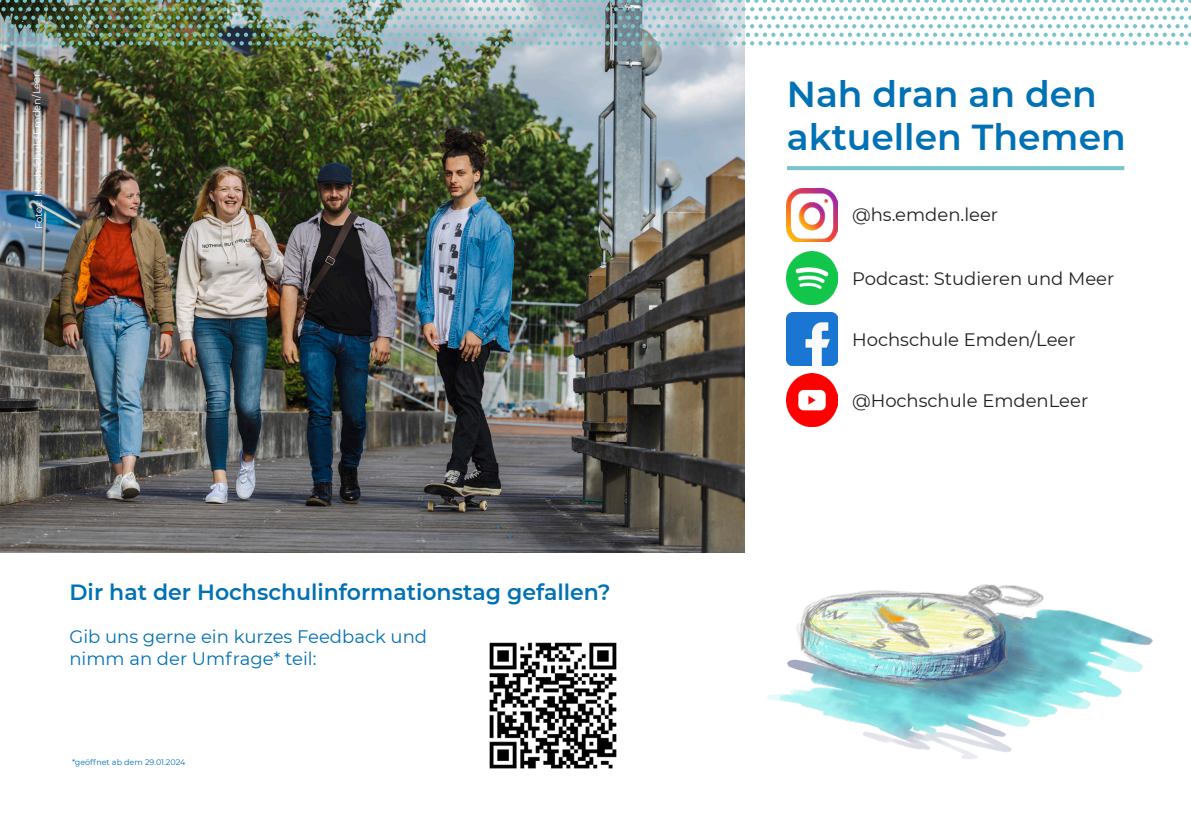
<style>
.page{position:relative;width:1191px;height:840px;background:#fff}
.page>*{position:absolute;margin:0;border:0;box-sizing:border-box;transform-origin:0 0}
.t1{font:600 36px "Montserrat";color:#0071b4}
.t2{font:600 22px "Montserrat";color:#0071b4}
.t3{font:18px "Montserrat";color:#231f20}
.t4{font:18px "Montserrat";color:#0071b4}
.t5{font:10px "Montserrat";color:#fff}
.t6{font:8px "Montserrat";color:#0071b4}
</style>
<div class="page">
<img style="left:0;top:45px;width:745px;height:507px">
<img style="left:489px;top:642px;width:118px;height:127px">
<svg style="left:787px;top:166px;width:337px;height:4px"></svg>
<img style="left:787px;top:312px;width:50px;height:9px">
<img style="left:787px;top:251px;width:50px;height:53px">
<img style="left:787px;top:188px;width:50px;height:53px">
<img style="left:607px;top:321px;width:546px;height:448px">
<img style="left:0;top:0;width:1191px;height:45px">
<p class="t5" style="left:32px;top:229px;width:158px;rotate:-91deg">Fotos: Hochschule Emden/Leer</p>
<p class="t2" style="left:69px;top:576px;width:543px">Dir hat der Hochschulinformationstag gefallen?</p>
<p class="t4" style="left:69px;top:624px;width:359px">Gib uns gerne ein kurzes Feedback und</p>
<p class="t4" style="left:69px;top:645px;width:248px">nimm an der Umfrage* teil:</p>
<p class="t6" style="left:72px;top:756px;width:115px">*geöffnet ab dem 29.01.2024</p>
<p class="t1" style="left:787px;top:68px;width:311px">Nah dran an den</p>
<p class="t1" style="left:787px;top:111px;width:340px">aktuellen Themen</p>
<p class="t3" style="left:852px;top:202px;width:148px">@hs.emden.leer</p>
<p class="t3" style="left:852px;top:266px;width:264px">Podcast: Studieren und Meer</p>
<p class="t3" style="left:852px;top:327px;width:225px">Hochschule Emden/Leer</p>
<p class="t3" style="left:852px;top:388px;width:238px">@Hochschule EmdenLeer</p>
</div>
